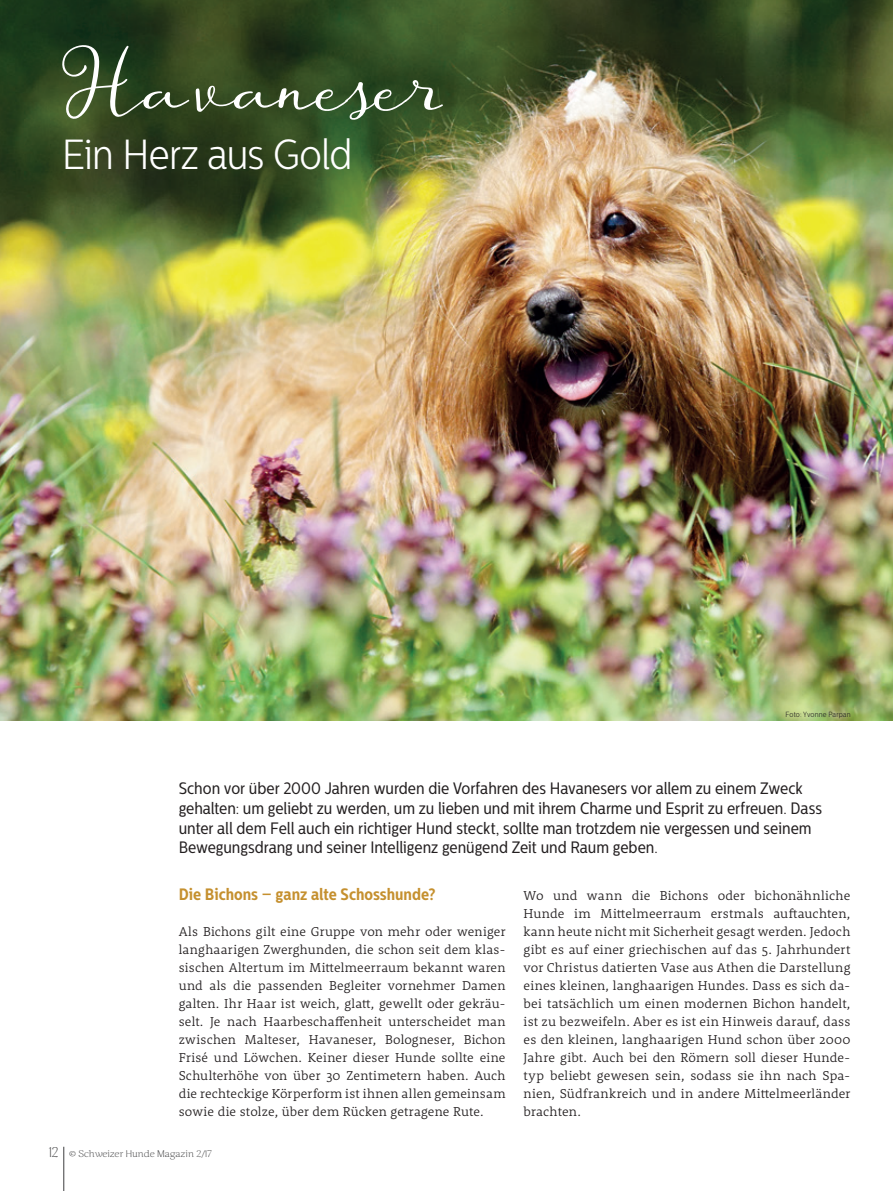
<style>
.page{position:relative;width:893px;height:1191px;background:#fff}
.page>*{position:absolute;margin:0;border:0;box-sizing:border-box;transform-origin:0 0}
.t1{font:51px "ST Script";letter-spacing:-.01em;color:#fff}
.t2{font:300 42px "Centrale Sans Cnd";letter-spacing:-.02em;color:#fff}
.t3{font:16.5px/19.8px "Centrale Sans Cnd";color:#231f20}
.t4{font:700 16.5px "Centrale Sans Cnd";color:#c5902f}
.t5{font:300 13.2px/18px "Rooney Pro";letter-spacing:.01em;color:#231f20;text-align:justify}
.t6{font:200 9px "Caturrita";letter-spacing:.01em;color:#3e3e3f;scale:1.1 1}
.t7{font:300 7.5px "Centrale Sans Cnd";letter-spacing:.02em;color:#231f20}
.s1{font-size:13.5px}
</style>
<div class="page">
<img style="left:0;top:0;width:893px;height:720px">
<hr style="left:64px;top:1146px;width:1px;height:45px;background:#3e3e3f">
<h1 class="t1" style="left:62px;top:61px;width:389px">Havaneser</h1>
<h2 class="t2" style="left:62px;top:130px;width:292px">Ein Herz aus Gold</h2>
<p class="t7" style="left:786px;top:710px;width:67px">Foto: Yvonne Parpan</p>
<p class="t3" style="left:179px;top:778px;width:645px">Schon vor über 2000 Jahren wurden die Vorfahren des Havanesers vor allem zu einem Zweck gehalten: um geliebt zu werden, um zu lieben und mit ihrem Charme und Esprit zu erfreuen. Dass unter all dem Fell auch ein richtiger Hund steckt, sollte man trotzdem nie vergessen und seinem Bewegungsdrang und seiner Intelligenz genügend Zeit und Raum geben.</p>
<p class="t4" style="left:179px;top:884px;width:258px">Die Bichons – ganz alte Schosshunde?</p>
<p class="t5" style="left:179px;top:922px;width:328px">Als Bichons gilt eine Gruppe von mehr oder weniger langhaarigen Zwerghunden, die schon seit dem klas&shy;sischen Altertum im Mittelmeerraum bekannt waren und als die passenden Begleiter vornehmer Damen galten. Ihr Haar ist weich, glatt, gewellt oder gekräu&shy;selt. Je nach Haarbeschaffenheit unterscheidet man zwischen Malteser, Havaneser, Bologneser, Bichon Frisé und Löwchen. Keiner dieser Hunde sollte eine Schulterhöhe von über 30 Zentimetern haben. Auch die rechteckige Körperform ist ihnen allen gemeinsam sowie die stolze, über dem Rücken getragene Rute.</p>
<p class="t6" style="left:49px;top:1148px;width:150px"><span class="s1">12</span> © Schweizer Hunde Magazin 2/17</p>
<p class="t5" style="left:524px;top:886px;width:328px">Wo und wann die Bichons oder bichonähnliche Hunde im Mittelmeerraum erstmals auftauchten, kann heute nicht mit Sicherheit gesagt werden. Jedoch gibt es auf einer griechischen auf das 5. Jahrhundert vor Christus datierten Vase aus Athen die Darstellung eines kleinen, langhaarigen Hundes. Dass es sich da&shy;bei tatsächlich um einen modernen Bichon handelt, ist zu bezweifeln. Aber es ist ein Hinweis darauf, dass es den kleinen, langhaarigen Hund schon über 2000<br>Jahre gibt. Auch bei den Römern soll dieser Hunde&shy;typ beliebt gewesen sein, sodass sie ihn nach Spa&shy;nien, Südfrankreich und in andere Mittelmeerländer brachten.</p>
</div>
